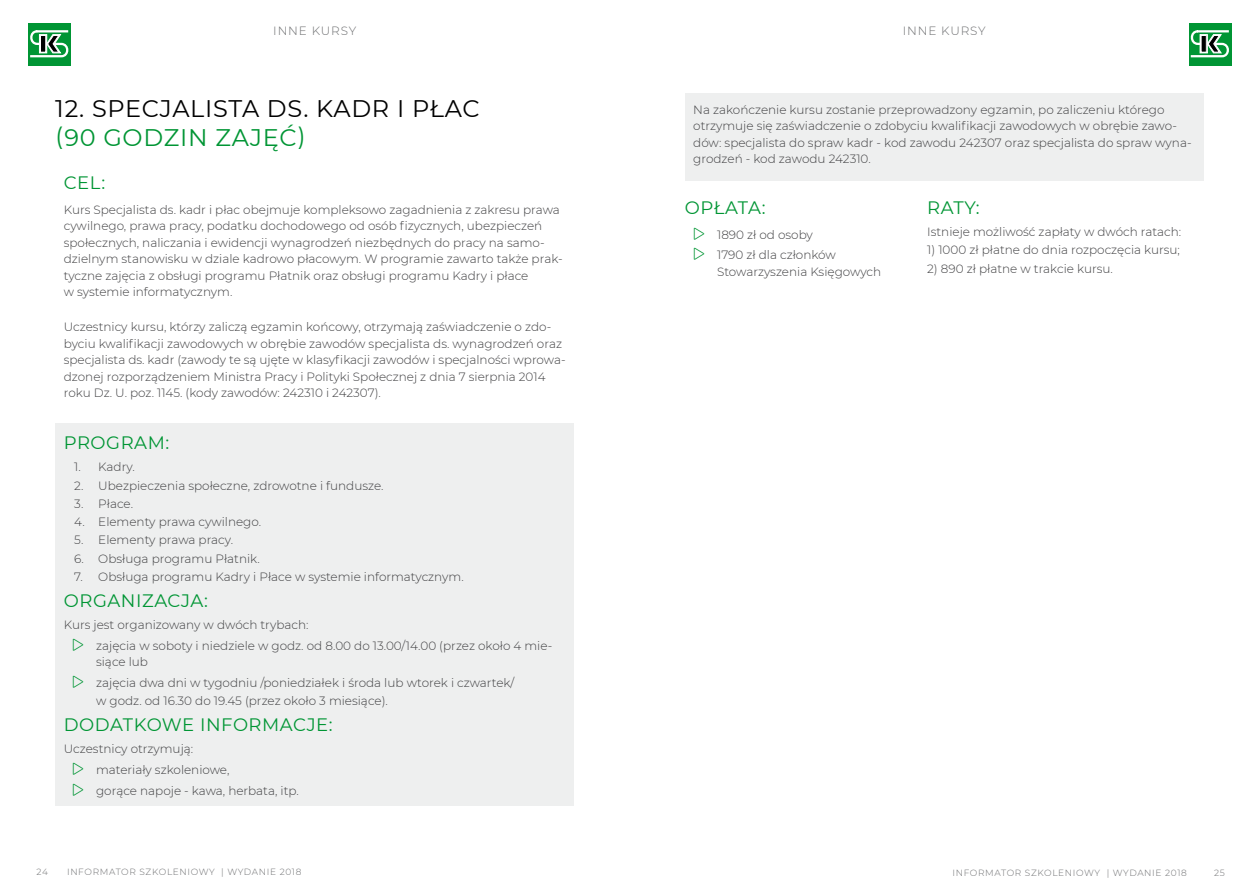
<style>
.page{position:relative;width:1259px;height:893px;background:#fff}
.page>*{position:absolute;margin:0;border:0;box-sizing:border-box;transform-origin:0 0}
.t1{font:24px "Montserrat";letter-spacing:.03em;color:#000}
.t2{font:24px "Montserrat";letter-spacing:.03em;color:#009534}
.t3{font:18px "Montserrat";letter-spacing:.03em;color:#009534}
.t4{font:300 12px/16.5px "Montserrat";color:#3e3e40}
.t5{font:300 12px "Montserrat";letter-spacing:.07em;color:#6d6e70}
.t6{font:300 9px "Montserrat";letter-spacing:.07em;color:#6d6e70}
.s1{color:#009534}
</style>
<div class="page">
<div style="left:28px;top:23px;width:43px;height:42px;background:#009534"></div>
<svg style="left:30px;top:30px;width:39px;height:28px"></svg>
<div style="left:1188px;top:23px;width:43px;height:42px;background:#009534"></div>
<svg style="left:1188px;top:29px;width:41px;height:29px"></svg>
<div style="left:55px;top:423px;width:519px;height:382px;background:#eeefef"></div>
<div style="left:685px;top:94px;width:518px;height:87px;background:#eeefef"></div>
<p class="t5" style="left:273px;top:22px;width:15px">Inne</p>
<p class="t5" style="left:312px;top:22px;width:38px">Kursy</p>
<p class="t5" style="left:903px;top:22px;width:15px">Inne</p>
<p class="t5" style="left:941px;top:22px;width:38px">Kursy</p>
<h1 class="t1" style="left:55px;top:92px;width:426px">12. SPECJALISTA DS. KADR I PŁAC</h1>
<h1 class="t2" style="left:55px;top:121px;width:69px">(90 GOD</h1>
<h1 class="t2" style="left:164px;top:121px;width:143px">ZIN ZAJĘĆ)</h1>
<h2 class="t3" style="left:64px;top:170px;width:43px">CEL:</h2>
<p class="t4" style="left:64px;top:201px;width:500px">Kurs Specjalista ds. kadr i płac obejmuje kompleksowo zagadnienia z zakresu prawa cywilnego, prawa pracy, podatku dochodowego od osób fizycznych, ubezpieczeń społecznych, naliczania i ewidencji wynagrodzeń niezbędnych do pracy na samo&shy;dzielnym stanowisku w dziale kadrowo płacowym. W programie zawarto także prak&shy;tyczne zajęcia z obsługi programu Płatnik oraz obsługi programu Kadry i płace<br>w systemie informatycznym.</p>
<p class="t4" style="left:64px;top:318px;width:503px">U czestnicy kursu, którzy zaliczą egzamin końcowy, otrzymają zaświadczenie o zdo&shy;byciu kwalifikacji zawodowych w obrębie zawodów specjalista ds. wynagrodzeń oraz specjalista ds. kadr (zawody te są ujęte w klasyfikacji zawodów i specjalności wprowa&shy;dzonej rozporządzeniem Ministra Pracy i Polityki Społecznej z dnia 7 sierpnia 2014 roku Dz. U . poz. 1145. (kody zawodów: 242310 i 242307).</p>
<h2 class="t3" style="left:64px;top:430px;width:107px">PROGRAM:</h2>
<p class="t4" style="left:74px;top:459px;width:62px">1. Kadry.</p>
<p class="t4" style="left:74px;top:477px;width:311px">2. U bezpieczenia społeczne, zdrowotne i fundusze.</p>
<p class="t4" style="left:74px;top:495px;width:60px">3. Płace.</p>
<p class="t4" style="left:74px;top:513px;width:188px">4. E lementy prawa cywilnego.</p>
<p class="t4" style="left:74px;top:531px;width:160px">5. E lementy prawa pracy.</p>
<p class="t4" style="left:74px;top:550px;width:187px">6. Obsługa programu Płatnik.</p>
<p class="t4" style="left:74px;top:568px;width:391px">7. Obsługa programu Kadry i Płace w systemie informatycznym.</p>
<h2 class="t3" style="left:64px;top:588px;width:145px">ORGANIZACJA:</h2>
<p class="t4" style="left:64px;top:616px;width:246px">Kurs jest organizowany w dwóch trybach:</p>
<p class="t4" style="left:96px;top:637px;width:457px;text-indent:-24px"><span class="s1">▼</span> zajęcia w soboty i niedziele w godz. od 8.00 do 13.00/14.00 (przez około 4 mie&shy;siące lub</p>
<p class="t4" style="left:96px;top:673px;width:420px;line-height:18px;text-indent:-24px"><span class="s1">▼</span> zajęcia dwa dni w tygodniu /poniedziałek i środa lub wtorek i czwartek/ w godz. od 16.30 do 19.45 (przez około 3 miesiące).</p>
<h2 class="t3" style="left:64px;top:712px;width:270px">DODATKOWE INFORMACJE:</h2>
<p class="t4" style="left:64px;top:740px;width:131px">U czestnicy otrzymują:</p>
<p class="t4" style="left:72px;top:761px;width:159px"><span class="s1">▼</span> materiały szkoleniowe,</p>
<p class="t4" style="left:72px;top:782px;width:228px"><span class="s1">▼</span> gorące napoje - kawa, herbata, itp.</p>
<p class="t4" style="left:693px;top:101px;width:500px">N a zakończenie kursu zostanie przeprowadzony egzamin, po zaliczeniu którego otrzymuje się zaświadczenie o zdobyciu kwalifikacji zawodowych w obrębie zawo&shy;dów: specjalista do spraw kadr - kod zawodu 242307 oraz specjalista do spraw wyna&shy;grodzeń - kod zawodu 242310.</p>
<h2 class="t3" style="left:685px;top:195px;width:82px">OPŁATA:</h2>
<p class="t4" style="left:693px;top:226px;width:122px"><span class="s1">▼</span> 1890 zł od osoby</p>
<p class="t4" style="left:717px;top:247px;width:166px;text-indent:-24px"><span class="s1">▼</span> 1790 zł dla członków<br>Stowarzyszenia Księgowych</p>
<h2 class="t3" style="left:927px;top:195px;width:54px">RATY:</h2>
<p class="t4" style="left:927px;top:223px;width:256px">Istnieje możliwość zapłaty w dwóch ratach:</p>
<p class="t4" style="left:927px;top:241px;width:254px">1) 1000 zł płatne do dnia rozpoczęcia kursu;</p>
<p class="t4" style="left:927px;top:260px;width:187px">2) 890 zł płatne w trakcie kursu.</p>
<p class="t6" style="left:37px;top:866px;width:13px">24</p>
<p class="t6" style="left:67px;top:866px;width:129px">Informator szkoleniow</p>
<p class="t6" style="left:209px;top:866px;width:94px">y | wydani e 2018</p>
<p class="t6" style="left:952px;top:867px;width:129px">Informator szkoleniow</p>
<p class="t6" style="left:1094px;top:867px;width:94px">y | wydani e 2018</p>
<p class="t6" style="left:1214px;top:867px;width:12px">25</p>
</div>
